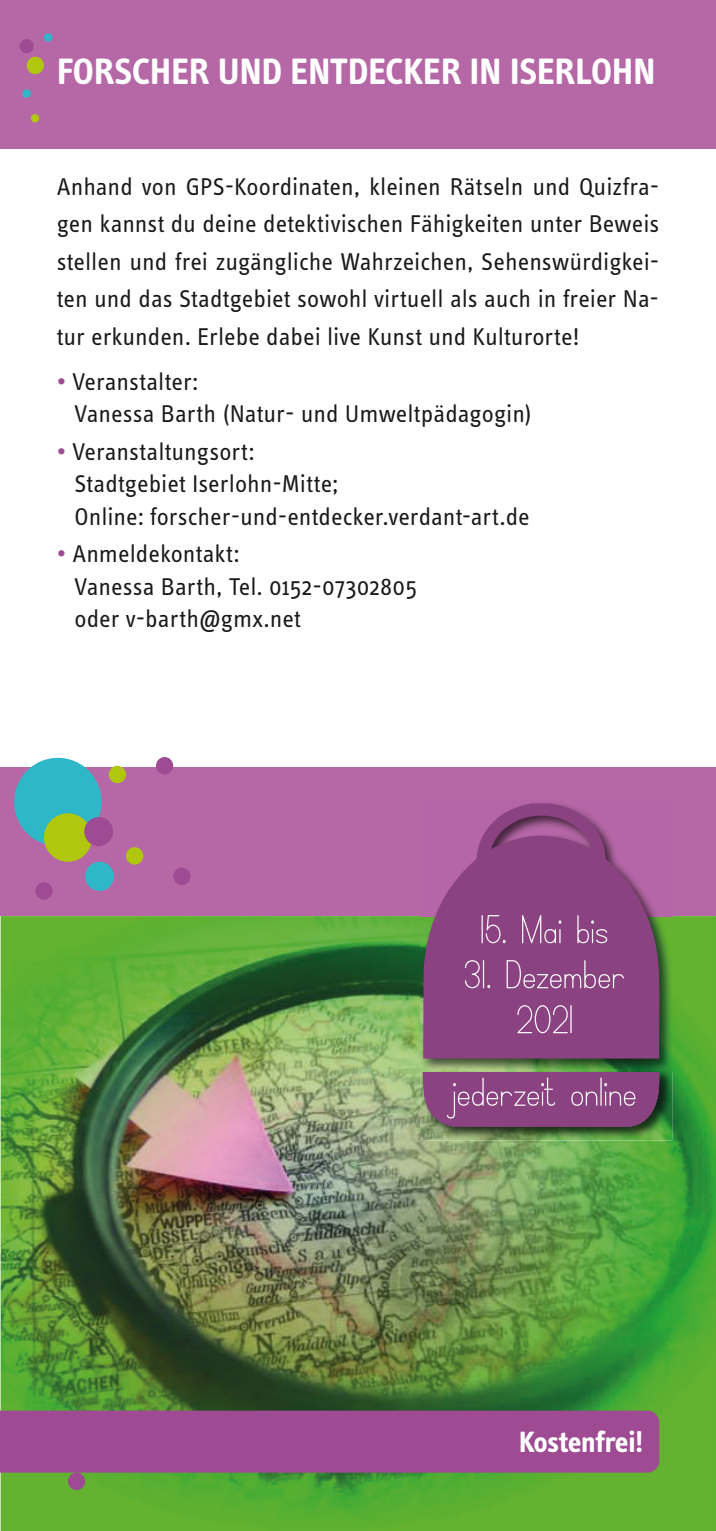
<style>
.page{position:relative;width:716px;height:1531px;background:#fff}
.page>*{position:absolute;margin:0;border:0;box-sizing:border-box;transform-origin:0 0}
.t1{font:55px/45px "Simple Print";color:#fff;text-align:center}
.t2{font:700 37.5px "Info Text";letter-spacing:-.005em;color:#fff}
.t3{font:700 30px "Info Text";letter-spacing:-.005em;color:#fff}
.t4{font:25px/32.5px "Info Text";color:#1b1a19}
.s1{color:#9f4b94}
</style>
<div class="page">
<img style="left:1px;top:916px;width:715px;height:615px">
<div style="left:0;top:767px;width:716px;height:149px;background:#b567a6"></div>
<div style="left:0;top:1410px;width:659px;height:62px;background:#9f4b94"></div>
<img style="left:420px;top:916px;width:253px;height:224px">
<img style="left:672px;top:916px;width:1px;height:155px">
<svg style="left:423px;top:803px;width:236px;height:255px;fill:#8a4280"></svg>
<img style="left:421px;top:1069px;width:251px;height:2px">
<div style="left:423px;top:1072px;width:236px;height:55px;background:#8a4280"></div>
<div style="left:14px;top:758px;width:88px;height:88px;background:#2eb8c7;border-radius:50%"></div>
<div style="left:44px;top:813px;width:48px;height:49px;background:#b1c70d;border-radius:50%"></div>
<div style="left:85px;top:862px;width:29px;height:29px;background:#2eb8c7;border-radius:50%"></div>
<div style="left:84px;top:817px;width:29px;height:29px;background:#9f4b94;border-radius:50%"></div>
<div style="left:173px;top:867px;width:17px;height:18px;background:#9f4b94;border-radius:50%"></div>
<div style="left:156px;top:757px;width:17px;height:17px;background:#9f4b94;border-radius:50%"></div>
<div style="left:35px;top:882px;width:18px;height:17px;background:#9f4b94;border-radius:50%"></div>
<div style="left:109px;top:766px;width:17px;height:17px;background:#b1c70d;border-radius:50%"></div>
<div style="left:126px;top:847px;width:17px;height:17px;background:#b1c70d;border-radius:50%"></div>
<div style="left:68px;top:1472px;width:17px;height:18px;background:#9f4b94;border-radius:50%"></div>
<div style="left:0;top:0;width:716px;height:149px;background:#b567a6"></div>
<svg style="left:44px;top:33px;width:9px;height:9px"></svg>
<svg style="left:30px;top:114px;width:10px;height:9px"></svg>
<svg style="left:22px;top:89px;width:9px;height:9px"></svg>
<div style="left:27px;top:57px;width:17px;height:17px;background:#b1c70d;border-radius:50%"></div>
<div style="left:20px;top:39px;width:14px;height:14px;background:#9f4b94;border-radius:50%"></div>
<h2 class="t2" style="left:57px;top:50px;width:600px">FORSCHER UND ENTDECKER IN ISERLOHN</h2>
<p class="t4" style="left:57px;top:168px;width:604px;line-height:37.5px;text-align:justify">Anhand von GPS-Koordinaten, kleinen Rätseln und Quizfra&shy;gen kannst du deine detektivischen Fähigkeiten unter Beweis stellen und frei zugängliche Wahrzeichen, Sehenswürdigkei&shy;ten und das Stadtgebiet sowohl virtuell als auch in freier Na&shy;tur erkunden. Erlebe dabei live Kunst und Kulturorte!</p>
<p class="t4" style="left:74px;top:365px;width:459px;text-indent:-18px"><span class="s1">•</span> Veranstalter:<br>Vanessa Barth (Natur- und Umweltpädagogin)</p>
<p class="t4" style="left:74px;top:435px;width:457px;text-indent:-18px"><span class="s1">•</span> Veranstaltungsort:<br>Stadtgebiet Iserlohn-Mitte;<br>Online: forscher-und-entdecker.verdant-art.de</p>
<p class="t4" style="left:74px;top:538px;width:344px;text-indent:-18px"><span class="s1">•</span> Anmeldekontakt:<br>Vanessa Barth, Tel. 0152-07302805 oder v-barth@gmx.net</p>
<h1 class="t1" style="left:480px;top:908px;width:130px">15. Mai bis</h1>
<h1 class="t1" style="left:463px;top:953px;width:163px">31. Dezember<br>2021</h1>
<h1 class="t1" style="left:452px;top:1071px;width:186px">jederzeit online</h1>
<p class="t3" style="left:519px;top:1425px;width:126px">Kostenfrei!</p>
</div>
